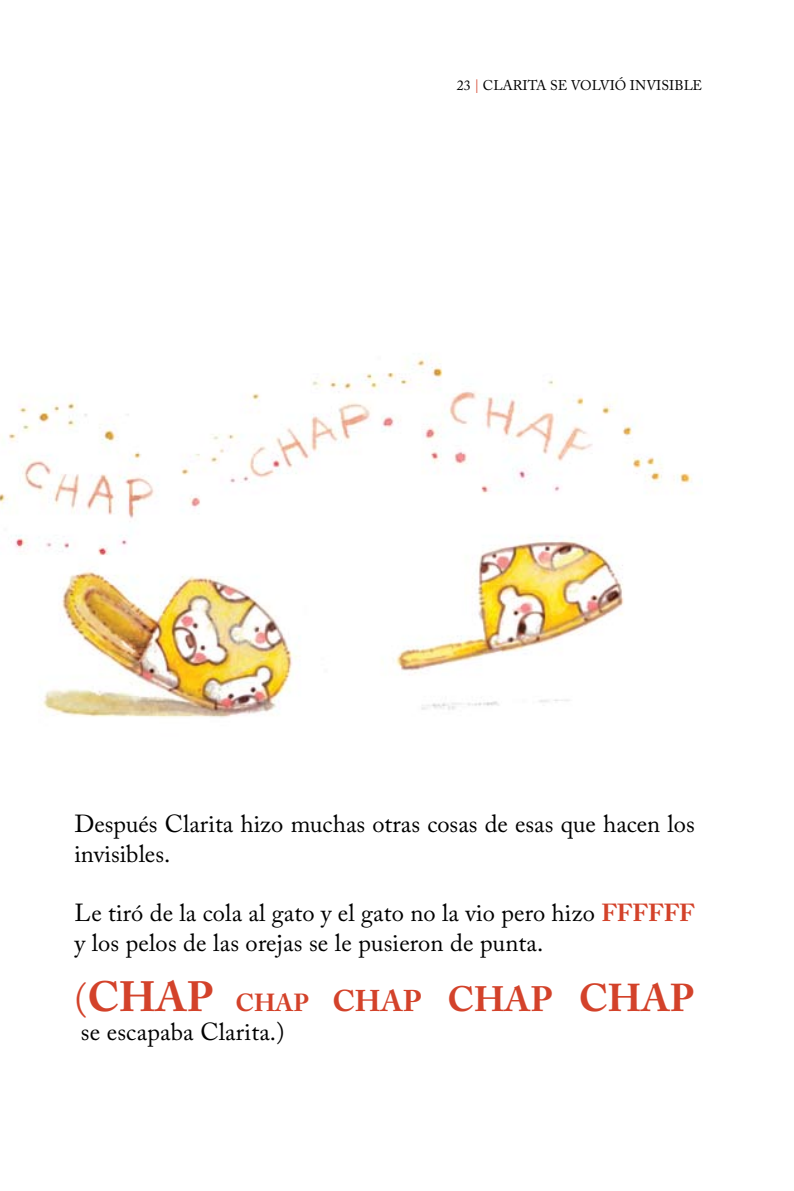
<style>
.page{position:relative;width:794px;height:1191px;background:#fff}
.page>*{position:absolute;margin:0;border:0;box-sizing:border-box;transform-origin:0 0}
.t1{font:700 42px "Adobe Caslon Pro";color:#d3422a}
.t2{font:24.5px/29.8px "Adobe Caslon Pro";letter-spacing:.005em;color:#000}
.t3{font:14px "Adobe Caslon Pro";color:#000}
.s1{color:#d3422a}
.s2{font-weight:700;color:#d3422a}
.s3{font-weight:400;font-size:38.5px}
.s4{font-size:24.5px}
.s5{font-size:29.75px}
.s6{font-size:35px}
.s7{font-size:38.5px}
</style>
<div class="page">
<img style="left:0;top:358px;width:693px;height:360px">
<p class="t3" style="left:457px;top:77px;width:247px">23 <span class="s1">|</span> CLARITA SE VOLVIÓ INVISIBLE</p>
<p class="t2" style="left:74px;top:808px;width:622px">Después Clarita hizo muchas otras cosas de esas que hacen los invisibles.</p>
<p class="t2" style="left:74px;top:898px;width:622px">Le tiró de la cola al gato y el gato no la vio pero hizo <span class="s2">FFFFFF </span>y los pelos de las orejas se le pusieron de punta.</p>
<h1 class="t1" style="left:74px;top:971px;width:621px"><span class="s3">(</span>CHAP <span class="s4">CHAP</span> <span class="s5">CHAP</span> <span class="s6">CHAP</span> <span class="s7">CHAP</span></h1>
<p class="t2" style="left:81px;top:1017px;width:205px">se escapaba Clarita.)</p>
</div>
